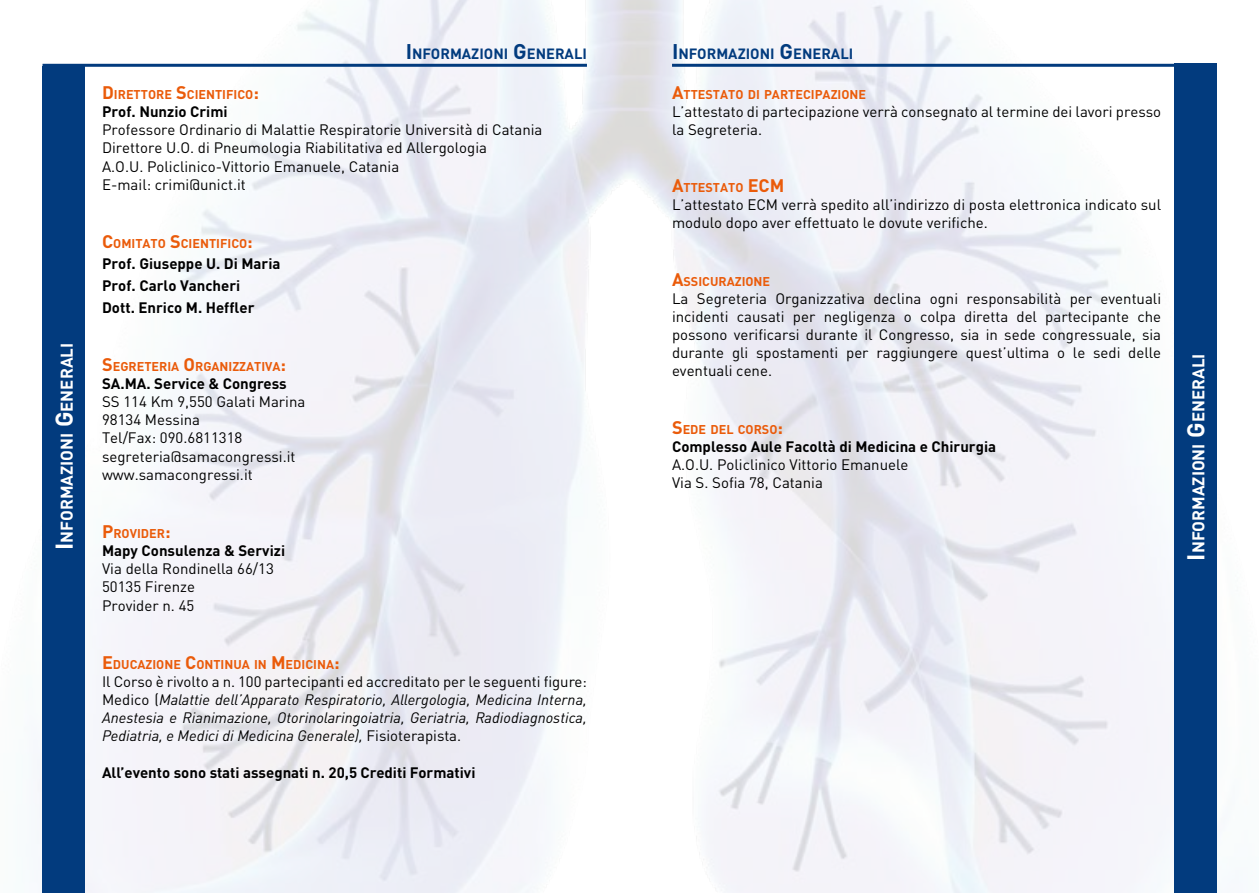
<style>
.page{position:relative;width:1259px;height:893px;background:#fff}
.page>*{position:absolute;margin:0;border:0;box-sizing:border-box;transform-origin:0 0}
.t1{font:700 16.8px "DIN Pro";color:#fff}
.t2{font:15px/18.1px "DIN Pro";color:#000}
.t3{font:italic 15px/18.1px "DIN Pro";color:#000;text-align:justify}
.t4{font:700 15px/21.6px "DIN Pro";color:#000}
.t5{font:700 14.7px "DIN Pro";color:#023b7e}
.t6{font:700 12.6px "DIN Pro";color:#ea5b0a}
.s1{font-size:24px}
.s2{font-size:21px}
.s3{font-size:18px}
.s4{font-style:normal}
</style>
<div class="page">
<img style="left:42px;top:0;width:1175px;height:893px">
<hr style="left:672px;top:64px;width:544px;height:3px;background:#023b7e">
<div style="left:43px;top:67px;width:42px;height:826px;background:#023b7e"></div>
<hr style="left:43px;top:64px;width:544px;height:3px;background:#023b7e">
<div style="left:1174px;top:64px;width:42px;height:829px;background:#023b7e"></div>
<p class="t1" style="left:53px;top:550px;width:209px;rotate:-90deg"><span class="s1">I</span> NFORMAZIONI <span class="s1">G</span> ENERALI</p>
<p class="t5" style="left:406px;top:41px;width:183px"><span class="s2">I</span> NFORMAZIONI <span class="s2">G</span> ENERALI</p>
<p class="t6" style="left:102px;top:84px;width:158px"><span class="s3">D</span>IRETTORE <span class="s3">S</span>CIENTIFICO<span class="s3">:</span></p>
<p class="t4" style="left:102px;top:99px;width:127px">Prof. Nunzio Crimi</p>
<p class="t2" style="left:102px;top:119px;width:442px">Professore Ordinario di Malattie Respiratorie Università di Catania Direttore U.O. di Pneumologia Riabilitativa ed Allergologia<br>A.O.U. Policlinico-Vittorio Emanuele, Catania<br>E-mail: crimi@unict.it</p>
<p class="t6" style="left:102px;top:233px;width:152px"><span class="s3">C</span>OMITATO <span class="s3">S</span>CIENTIFICO<span class="s3">:</span></p>
<p class="t4" style="left:102px;top:251px;width:180px">Prof. Giuseppe U. Di Maria<br>Prof. Carlo Vancheri<br>Dott. Enrico M. Heffler</p>
<p class="t6" style="left:102px;top:356px;width:186px"><span class="s3">S</span>EGRETERIA <span class="s3">O</span> RGANIZZATIVA<span class="s3">:</span></p>
<p class="t4" style="left:102px;top:371px;width:186px">SA.MA. Service &amp; Congress</p>
<p class="t2" style="left:102px;top:391px;width:205px">SS 114 Km 9,550 Galati Marina<br>98134 Messina<br>Tel/Fax: 090.6811318 segreteria@samacongressi.it www.samacongressi.it</p>
<p class="t6" style="left:102px;top:523px;width:70px"><span class="s3">P</span>ROVIDER<span class="s3">:</span></p>
<p class="t4" style="left:102px;top:538px;width:184px">Mapy Consulenza &amp; Servizi</p>
<p class="t2" style="left:102px;top:558px;width:173px">Via della Rondinella 66/13<br>50135 Firenze<br>Provider n. 45</p>
<p class="t6" style="left:102px;top:654px;width:239px"><span class="s3">E</span>DUCAZIONE <span class="s3">C</span>ONTINUA IN <span class="s3">M</span> EDICINA<span class="s3">:</span></p>
<p class="t3" style="left:102px;top:671px;width:486px"><span class="s4">Il Corso è rivolto a n. 100 partecipanti ed accreditato per le seguenti figure:<br>Medico (</span>Malattie dell’Apparato Respiratorio, Allergologia, Medicina Interna, Anestesia e Rianimazione, Otorinolaringoiatria, Geriatria, Radiodiagnostica, Pediatria, e Medici di Medicina Generale), <span class="s4">Fisioterapista.</span></p>
<p class="t4" style="left:102px;top:760px;width:375px">All’evento sono stati assegnati n. 20,5 Crediti Formativi</p>
<p class="t5" style="left:672px;top:41px;width:183px"><span class="s2">I</span> NFORMAZIONI <span class="s2">G</span> ENERALI</p>
<p class="t6" style="left:672px;top:84px;width:196px"><span class="s3">A</span>TTESTATO DI PARTECIPAZIONE</p>
<p class="t2" style="left:672px;top:101px;width:490px">L’attestato di partecipazione verrà consegnato al termine dei lavori presso la Segreteria.</p>
<p class="t6" style="left:672px;top:177px;width:111px"><span class="s3">A</span>TTESTATO <span class="s3">ECM</span></p>
<p class="t2" style="left:672px;top:194px;width:490px">L’attestato ECM verrà spedito all’indirizzo di posta elettronica indicato sul modulo dopo aver effettuato le dovute verifiche.</p>
<p class="t6" style="left:672px;top:271px;width:100px"><span class="s3">A</span>SSICURAZIONE</p>
<p class="t2" style="left:672px;top:288px;width:491px;text-align:justify">La Segreteria Organizzativa declina ogni responsabilità per eventuali incidenti causati per negligenza o colpa diretta del partecipante che possono verificarsi durante il Congresso, sia in sede congressuale, sia durante gli spostamenti per raggiungere quest’ultima o le sedi delle eventuali cene.</p>
<p class="t6" style="left:672px;top:419px;width:112px"><span class="s3">S</span>EDE DEL CORSO<span class="s3">:</span></p>
<p class="t4" style="left:672px;top:434px;width:326px">Complesso Aule Facoltà di Medicina e Chirurgia</p>
<p class="t2" style="left:672px;top:454px;width:238px">A.O.U. Policlinico Vittorio Emanuele<br>Via S. Sofia 78, Catania</p>
<p class="t1" style="left:1184px;top:561px;width:209px;rotate:-90deg"><span class="s1">I</span> NFORMAZIONI <span class="s1">G</span> ENERALI</p>
</div>
